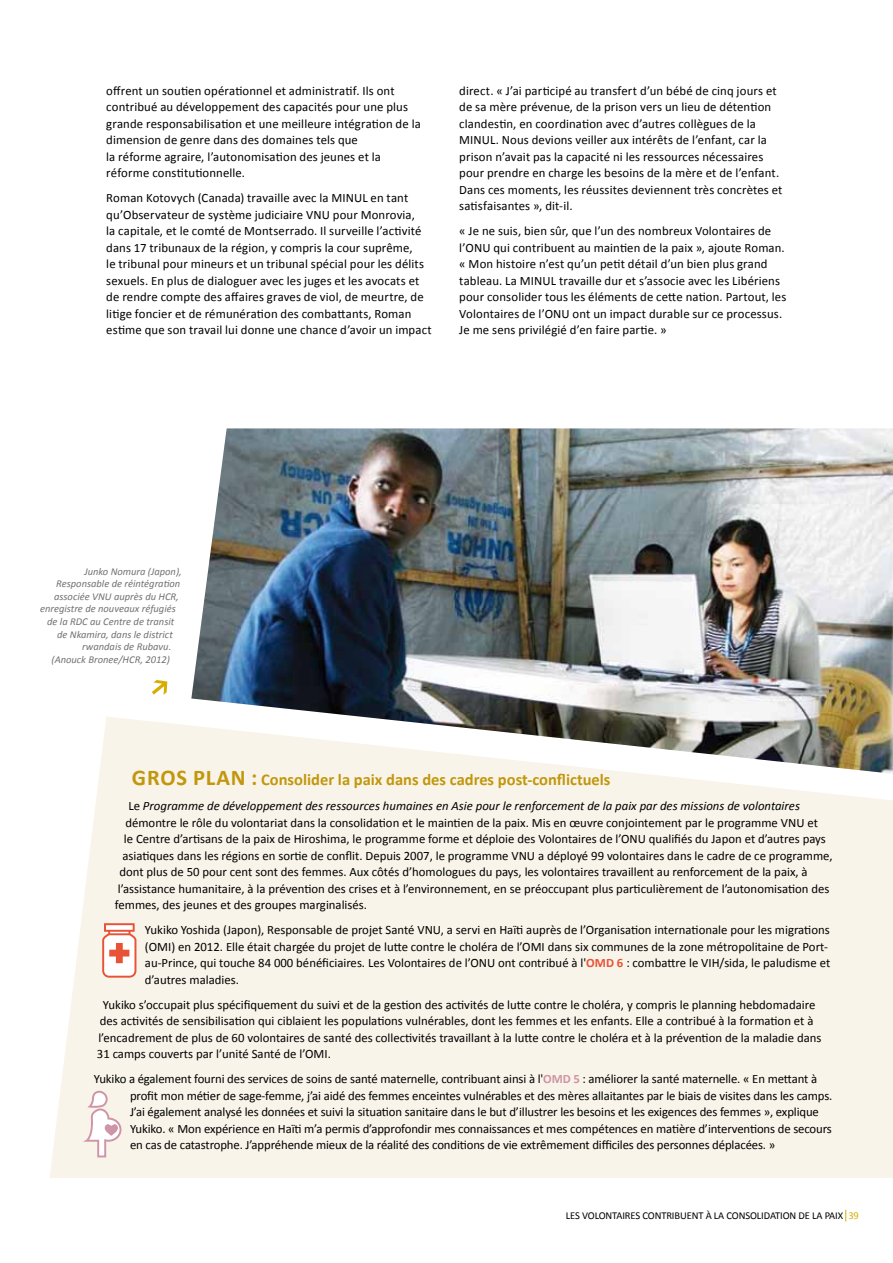
<style>
.page{position:relative;width:893px;height:1263px;background:#fff}
.page>*{position:absolute;margin:0;border:0;box-sizing:border-box;transform-origin:0 0}
.t1{font:700 16.5px "Calibri";color:#c1970d}
.t2{font:12.75px/16.5px "Calibri";color:#000}
.t3{font:italic 12.75px "Calibri";color:#000}
.t4{font:italic 10.5px "Calibri";color:#707172}
.t5{font:10.5px "Calibri";letter-spacing:-.01em;color:#000}
.s1{font-size:22.5px}
.s2{font-style:normal}
.s3{font-weight:700;color:#e85236}
.s4{font-weight:700;color:#cf94a5}
.s5{color:#d7ae00}
</style>
<div class="page">
<img style="left:191px;top:428px;width:702px;height:288px">
<svg style="left:152px;top:680px;width:15px;height:15px"></svg>
<svg style="left:50px;top:716px;width:843px;height:462px;background:#f4efe5"></svg>
<svg style="left:102px;top:923px;width:34px;height:55px"></svg>
<svg style="left:83px;top:1091px;width:38px;height:66px"></svg>
<p class="t2" style="left:106px;top:82px;width:316px">offrent un soutien opérationnel et administratif. Ils ont contribué au développement des capacités pour une plus grande responsabilisation et une meilleure intégration de la dimension de genre dans des domaines tels que<br>la réforme agraire, l’autonomisation des jeunes et la réforme constitutionnelle.</p>
<p class="t2" style="left:106px;top:189px;width:327px">Roman Kotovych (Canada) travaille avec la MINUL en tant qu’Observateur de système judiciaire VNU pour Monrovia,<br>la capitale, et le comté de Montserrado. Il surveille l’activité dans 17 tribunaux de la région, y compris la cour suprême,<br>le tribunal pour mineurs et un tribunal spécial pour les délits sexuels. En plus de dialoguer avec les juges et les avocats et de rendre compte des affaires graves de viol, de meurtre, de litige foncier et de rémunération des combattants, Roman estime que son travail lui donne une chance d’avoir un impact</p>
<p class="t2" style="left:459px;top:81px;width:325px">direct. « J’ai participé au transfert d’un bébé de cinq jours et de sa mère prévenue, de la prison vers un lieu de détention clandestin, en coordination avec d’autres collègues de la MINUL. Nous devions veiller aux intérêts de l’enfant, car la prison n’avait pas la capacité ni les ressources nécessaires pour prendre en charge les besoins de la mère et de l’enfant.<br>Dans ces moments, les réussites deviennent très concrètes et satisfaisantes », dit-il.</p>
<p class="t2" style="left:459px;top:222px;width:329px">« Je ne suis, bien sûr, que l’un des nombreux Volontaires de l’ONU qui contribuent au maintien de la paix », ajoute Roman. « Mon histoire n’est qu’un petit détail d’un bien plus grand tableau. La MINUL travaille dur et s’associe avec les Libériens pour consolider tous les éléments de cette nation. Partout, les Volontaires de l’ONU ont un impact durable sur ce processus.<br>Je me sens privilégié d’en faire partie. »</p>
<p class="t4" style="left:84px;top:564px;width:99px">Junko Nomura (Japon),</p>
<p class="t4" style="left:56px;top:577px;width:126px">Responsable de réintégration</p>
<p class="t4" style="left:54px;top:590px;width:126px">associée VNU auprès du HCR,</p>
<p class="t4" style="left:40px;top:602px;width:137px">enregistre de nouveaux réfugiés</p>
<p class="t4" style="left:47px;top:615px;width:129px">de la RDC au Centre de transit</p>
<p class="t4" style="left:57px;top:627px;width:117px">de Nkamira, dans le district</p>
<p class="t4" style="left:82px;top:640px;width:91px">rwandais de Rubavu.</p>
<p class="t4" style="left:51px;top:653px;width:120px">(Anouck Bronee/HCR, 2012)</p>
<p class="t1" style="left:132px;top:769px;width:480px"><span class="s1">GROS PLAN :</span> Consolider la paix dans des cadres post-conflictuels</p>
<p class="t3" style="left:128px;top:798px;width:673px"><span class="s2">Le</span> Programme de développement des ressources humaines en Asie pour le renforcement de la paix par des missions de volontaires</p>
<p class="t2" style="left:125px;top:813px;width:694px">démontre le rôle du volontariat dans la consolidation et le maintien de la paix. Mis en œuvre conjointement par le programme VNU et</p>
<p class="t2" style="left:124px;top:830px;width:703px">le Centre d’artisans de la paix de Hiroshima, le programme forme et déploie des Volontaires de l’ONU qualifiés du Japon et d’autres pays</p>
<p class="t2" style="left:122px;top:846px;width:712px">asiatiques dans les régions en sortie de conflit. Depuis 2007, le programme VNU a déployé 99 volontaires dans le cadre de ce programme,</p>
<p class="t2" style="left:119px;top:863px;width:690px">dont plus de 50 pour cent sont des femmes. Aux côtés d’homologues du pays, les volontaires travaillent au renforcement de la paix, à</p>
<p class="t2" style="left:118px;top:879px;width:713px">l’assistance humanitaire, à la prévention des crises et à l’environnement, en se préoccupant plus particulièrement de l’autonomisation des</p>
<p class="t2" style="left:115px;top:896px;width:254px">femmes, des jeunes et des groupes marginalisés.</p>
<p class="t2" style="left:145px;top:921px;width:687px">Yukiko Yoshida (Japon), Responsable de projet Santé VNU, a servi en Haïti auprès de l’Organisation internationale pour les migrations (OMI) en 2012. Elle était chargée du projet de lutte contre le choléra de l’OMI dans six communes de la zone métropolitaine de Port&shy;au-Prince, qui touche 84 000 bénéficiaires. Les Volontaires de l’ONU ont contribué à l'<span class="s3">OMD 6</span> : combattre le VIH/sida, le paludisme et d’autres maladies.</p>
<p class="t2" style="left:97px;top:995px;width:726px;text-indent:6px">Yukiko s’occupait plus spécifiquement du suivi et de la gestion des activités de lutte contre le choléra, y compris le planning hebdomadaire des activités de sensibilisation qui ciblaient les populations vulnérables, dont les femmes et les enfants. Elle a contribué à la formation et à l’encadrement de plus de 60 volontaires de santé des collectivités travaillant à la lutte contre le choléra et à la prévention de la maladie dans 31 camps couverts par l’unité Santé de l’OMI.</p>
<p class="t2" style="left:130px;top:1070px;width:704px;text-indent:-36px">Yukiko a également fourni des services de soins de santé maternelle, contribuant ainsi à l'<span class="s4">OMD 5</span> : améliorer la santé maternelle. « En mettant à profit mon métier de sage-femme, j’ai aidé des femmes enceintes vulnérables et des mères allaitantes par le biais de visites dans les camps.<br>J’ai également analysé les données et suivi la situation sanitaire dans le but d’illustrer les besoins et les exigences des femmes », explique Yukiko. « Mon expérience en Haïti m’a permis d’approfondir mes connaissances et mes compétences en matière d’interventions de secours en cas de catastrophe. J’appréhende mieux de la réalité des conditions de vie extrêmement difficiles des personnes déplacées. »</p>
<p class="t5" style="left:566px;top:1209px;width:295px">LES VOLONTAIRES CONTRIBUENT À LA CONSOLIDATION DE LA PAIX <span class="s5">39</span></p>
</div>
